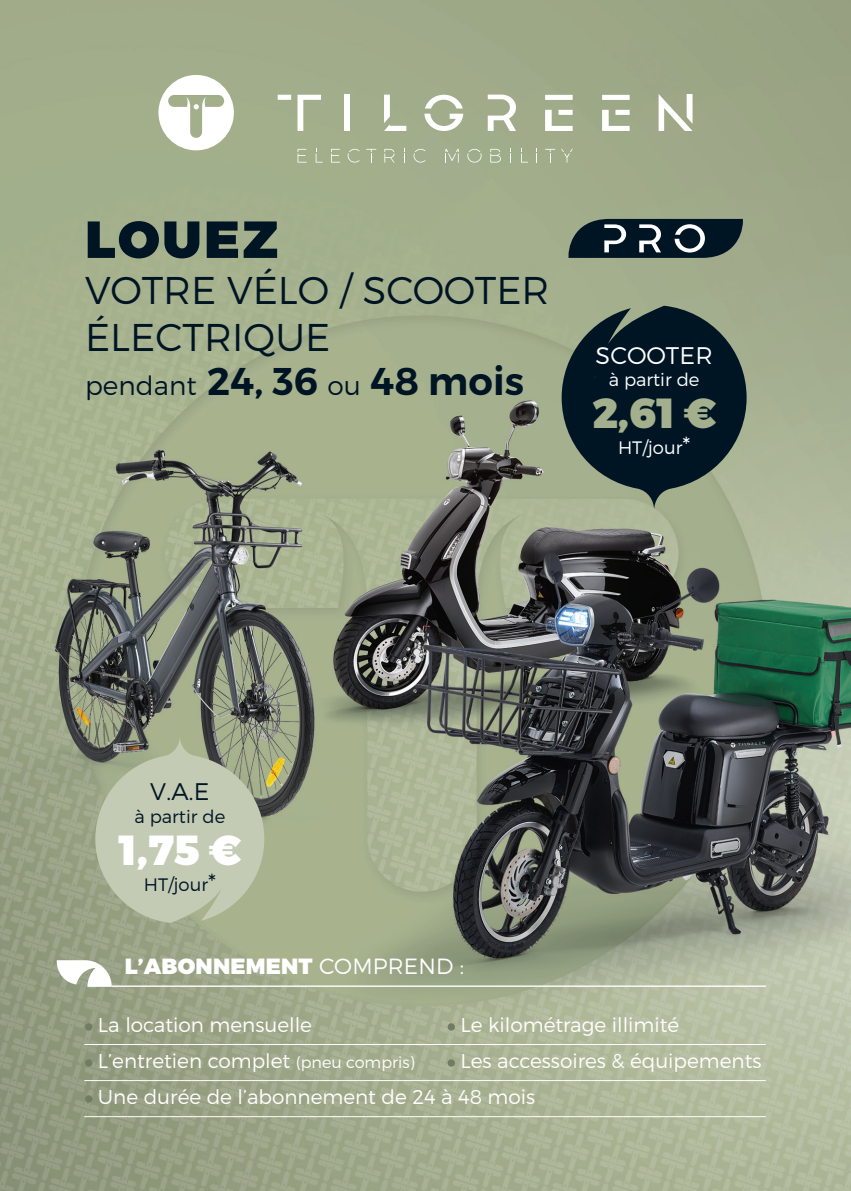
<style>
.page{position:relative;width:851px;height:1191px;background:#fff}
.page>*{position:absolute;margin:0;border:0;box-sizing:border-box;transform-origin:0 0}
.t1{font:900 52px "Montserrat";letter-spacing:.05em;color:#001524}
.t2{font:900 42px "Montserrat";color:#a4b08d}
.t3{font:900 42px "Montserrat";color:#fff}
.t4{font:300 38.6px/45.2px "Montserrat";color:#001524}
.t5{font:300 24px "Montserrat";letter-spacing:.005em;color:#fff}
.t6{font:300 24px "Montserrat";color:#001524}
.t7{font:900 22px "Montserrat";letter-spacing:.01em;color:#fff}
.t8{font:300 20px/36px "Montserrat";color:#fff}
.t9{font:300 18px "Montserrat";color:#fff}
.t10{font:300 18px "Montserrat";color:#001524}
.s1{font-size:26.4px}
.s2{font-weight:600}
.s3{font-size:24px}
.s4{font-weight:300}
.s5{font-size:16px}
</style>
<div class="page">
<img style="left:0;top:0;width:850px;height:1191px">
<svg style="left:297px;top:149px;width:9px;height:14px"></svg>
<svg style="left:315px;top:149px;width:7px;height:14px"></svg>
<svg style="left:331px;top:149px;width:9px;height:14px"></svg>
<svg style="left:347px;top:149px;width:12px;height:14px"></svg>
<svg style="left:366px;top:149px;width:10px;height:14px"></svg>
<svg style="left:384px;top:149px;width:10px;height:14px"></svg>
<svg style="left:404px;top:149px;width:1px;height:14px"></svg>
<svg style="left:413px;top:149px;width:12px;height:14px"></svg>
<svg style="left:445px;top:149px;width:14px;height:14px"></svg>
<svg style="left:467px;top:149px;width:14px;height:14px"></svg>
<svg style="left:490px;top:149px;width:11px;height:14px"></svg>
<svg style="left:510px;top:149px;width:1px;height:14px"></svg>
<svg style="left:521px;top:149px;width:7px;height:14px"></svg>
<svg style="left:536px;top:149px;width:1px;height:14px"></svg>
<svg style="left:545px;top:149px;width:10px;height:14px"></svg>
<svg style="left:561px;top:149px;width:11px;height:14px"></svg>
<svg style="left:158px;top:75px;width:76px;height:75px"></svg>
<div style="left:344px;top:95px;width:6px;height:36px;background:#fff"></div>
<svg style="left:658px;top:94px;width:34px;height:37px"></svg>
<svg style="left:545px;top:95px;width:27px;height:36px"></svg>
<svg style="left:602px;top:95px;width:27px;height:36px"></svg>
<svg style="left:277px;top:95px;width:44px;height:36px"></svg>
<svg style="left:384px;top:95px;width:22px;height:36px"></svg>
<svg style="left:424px;top:95px;width:39px;height:36px"></svg>
<svg style="left:487px;top:95px;width:29px;height:36px"></svg>
<svg style="left:561px;top:306px;width:185px;height:204px;background:#314343"></svg>
<svg style="left:95px;top:736px;width:169px;height:187px;background:#b5bda4"></svg>
<svg style="left:568px;top:219px;width:174px;height:39px;background:#2c3e47"></svg>
<svg style="left:57px;top:960px;width:55px;height:27px"></svg>
<div style="left:85px;top:1023px;width:7px;height:7px;background:#727c62;border-radius:50%"></div>
<div style="left:85px;top:1059px;width:7px;height:7px;background:#727c62;border-radius:50%"></div>
<div style="left:85px;top:1095px;width:7px;height:7px;background:#727c62;border-radius:50%"></div>
<div style="left:447px;top:1023px;width:8px;height:7px;background:#727c62;border-radius:50%"></div>
<div style="left:447px;top:1059px;width:8px;height:7px;background:#727c62;border-radius:50%"></div>
<hr style="left:112px;top:985px;width:653px;height:2px;background:#fff">
<hr style="left:84px;top:1044px;width:681px;height:1px;background:#fff">
<hr style="left:84px;top:1116px;width:681px;height:1px;background:#fff">
<hr style="left:84px;top:1080px;width:681px;height:1px;background:#fff">
<h1 class="t1" style="left:85px;top:207px;width:194px">LOUEZ</h1>
<h3 class="t4" style="left:85px;top:267px;width:466px">VOTRE VÉLO / SCOOTER<br>ÉLECTRIQUE<br><span class="s1">pendant</span> <span class="s2">24, 36</span> <span class="s1">ou</span> <span class="s2">48 mois</span></h3>
<p class="t5" style="left:595px;top:340px;width:119px">SCOOTER</p>
<p class="t9" style="left:608px;top:368px;width:92px">à partir de</p>
<h2 class="t2" style="left:592px;top:386px;width:125px">2,61 €</h2>
<p class="t9" style="left:618px;top:436px;width:74px">HT/jour<span class="s3">*</span></p>
<p class="t6" style="left:150px;top:777px;width:61px">V.A.E</p>
<p class="t10" style="left:134px;top:805px;width:92px">à partir de</p>
<h2 class="t3" style="left:119px;top:823px;width:124px">1,75 €</h2>
<p class="t10" style="left:144px;top:873px;width:74px">HT/jour<span class="s3">*</span></p>
<p class="t7" style="left:125px;top:952px;width:340px">L’ABONNEMENT <span class="s4">COMPREND :</span></p>
<p class="t8" style="left:460px;top:1006px;width:302px">Le kilométrage illimité<br>Les accessoires &amp; équipements</p>
<p class="t8" style="left:98px;top:1006px;width:438px">La location mensuelle<br>L’entretien complet <span class="s5">(pneu compris)<br></span>Une durée de l’abonnement de 24 à 48 mois</p>
</div>
